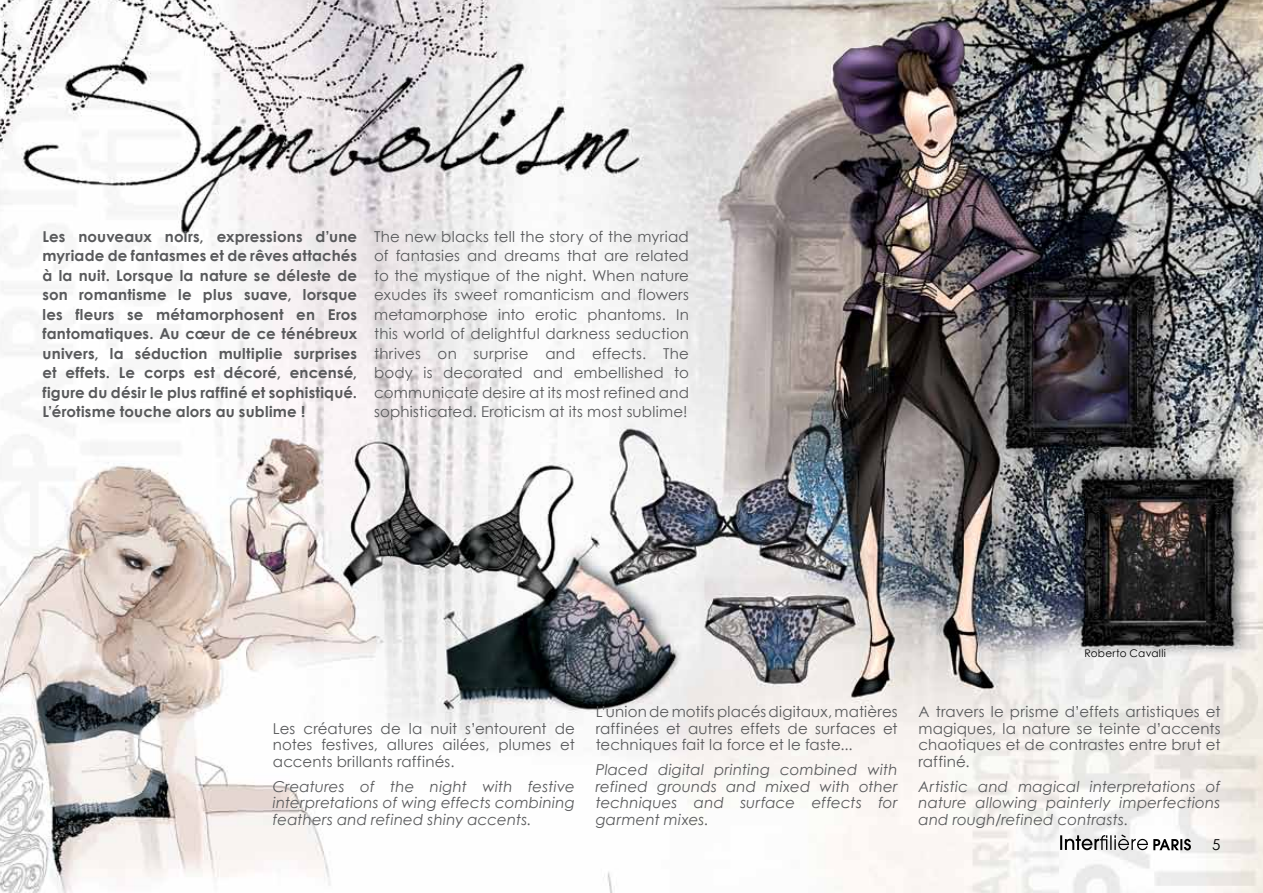
<style>
.page{position:relative;width:1263px;height:893px;background:#fff}
.page>*{position:absolute;margin:0;border:0;box-sizing:border-box;transform-origin:0 0}
.t1{font:15px/19.5px "Century Gothic";letter-spacing:.01em;color:#58595b;text-align:justify}
.t2{font:700 15px/19.5px "Century Gothic";letter-spacing:.015em;color:#58595b;text-align:justify}
.t3{font:italic 15px/16.5px "Century Gothic";letter-spacing:.01em;color:#58595b;text-align:justify}
.t4{font:15px "Century Gothic";color:#000}
.t5{font:10.5px "Century Gothic";letter-spacing:.025em;color:#000}
</style>
<div class="page">
<img style="left:0;top:0;width:1263px;height:893px">
<svg style="left:1060px;top:834px;width:131px;height:16px"></svg>
<p class="t2" style="left:43px;top:226px;width:316px">Les nouveaux noirs, expressions d’une myriade de fantasmes et de rêves attachés à la nuit. Lorsque la nature se déleste de son romantisme le plus suave, lorsque les fleurs se métamorphosent en Eros fantomatiques. Au cœur de ce ténébreux univers, la séduction multiplie surprises et effets. Le corps est décoré, encensé, figure du désir le plus raffiné et sophistiqué.<br>L’érotisme touche alors au sublime !</p>
<p class="t1" style="left:374px;top:227px;width:316px">The new blacks tell the story of the myriad of fantasies and dreams that are related to the mystique of the night. When nature exudes its sweet romanticism and flowers metamorphose into erotic phantoms. In this world of delightful darkness seduction thrives on surprise and effects. The body is decorated and embellished to communicate desire at its most refined and sophisticated. Eroticism at its most sublime!</p>
<p class="t1" style="left:273px;top:720px;width:303px;line-height:16.5px">Les créatures de la nuit s’entourent de notes festives, allures ailées, plumes et accents brillants raffinés.</p>
<p class="t3" style="left:273px;top:778px;width:303px">Creatures of the night with festive interpretations of wing effects combining feathers and refined shiny accents.</p>
<p class="t1" style="left:596px;top:703px;width:303px;line-height:16.5px">L’union de motifs placés digitaux, matières raffinées et autres effets de surfaces et techniques fait la force et le faste...</p>
<p class="t3" style="left:596px;top:761px;width:303px">Placed digital printing combined with refined grounds and mixed with other techniques and surface effects for garment mixes.</p>
<p class="t5" style="left:1084px;top:647px;width:83px">Roberto Cavalli</p>
<p class="t1" style="left:918px;top:703px;width:303px;line-height:16.5px">A travers le prisme d’effets artistiques et magiques, la nature se teinte d’accents chaotiques et de contrastes entre brut et raffiné.</p>
<p class="t3" style="left:918px;top:778px;width:303px">Artistic and magical interpretations of nature allowing painterly imperfections and rough/refined contrasts.</p>
<p class="t4" style="left:1212px;top:836px;width:10px">5</p>
</div>
